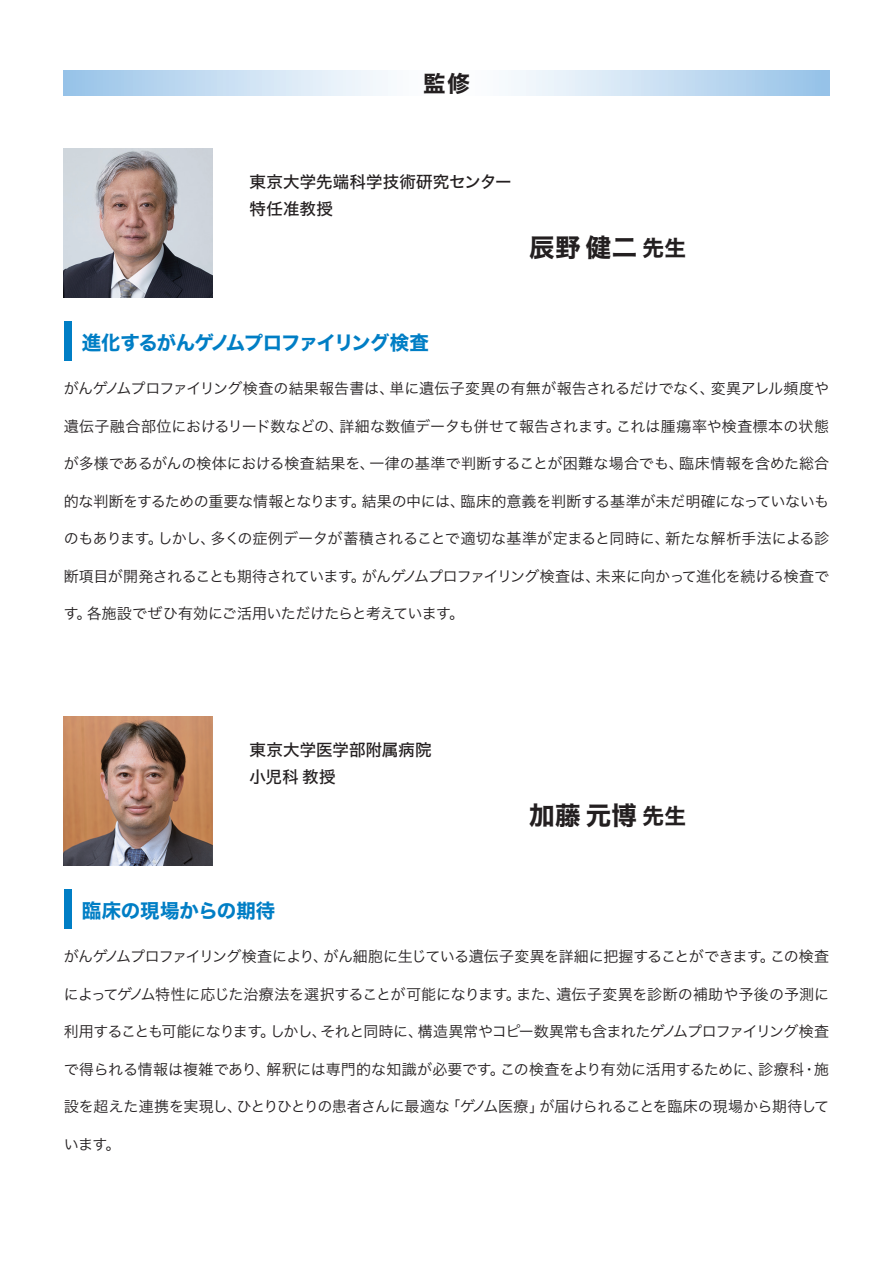
<style>
.page{position:relative;width:893px;height:1263px;background:#fff}
.page>*{position:absolute;margin:0;border:0;box-sizing:border-box;transform-origin:0 0}
.t1{font:25.5px "Hiragino Sans W7";letter-spacing:.015em;color:#231f20}
.t2{font:22.5px "Hiragino Sans W7";color:#231f20}
.t3{font:19.5px "Hiragino Sans W7";letter-spacing:-.065em;color:#007ec5}
.t4{font:19.5px "Hiragino Sans W7";letter-spacing:-.005em;color:#007ec5}
.t5{font:16.5px/27px "Hiragino Sans W5";letter-spacing:.005em;color:#231f20}
.t6{font:15px "Hiragino Sans W3";letter-spacing:-.015em;color:#231f20}
.t7{font:15px "Hiragino Sans W3";letter-spacing:-.035em;color:#231f20}
.t8{font:15px "Hiragino Sans W3";letter-spacing:-.045em;color:#231f20}
.t9{font:15px "Hiragino Sans W3";letter-spacing:.01em;color:#231f20}
.t10{font:15px "Hiragino Sans W3";letter-spacing:.005em;color:#231f20}
.s1{font-size:21.6px}
</style>
<div class="page">
<svg style="left:64px;top:70px;width:765px;height:26px"></svg>
<div style="left:64px;top:322px;width:8px;height:39px;background:#007ec5"></div>
<div style="left:64px;top:889px;width:8px;height:40px;background:#007ec5"></div>
<img style="left:64px;top:149px;width:149px;height:149px">
<img style="left:64px;top:717px;width:149px;height:148px">
<h2 class="t2" style="left:423px;top:66px;width:48px">監修</h2>
<p class="t5" style="left:249px;top:167px;width:264px">東京大学先端科学技術研究センター特任准教授</p>
<h1 class="t1" style="left:529px;top:227px;width:159px">辰野健二<span class="s1">先生</span></h1>
<h3 class="t3" style="left:82px;top:328px;width:349px">進化するがんゲノムプロファイリング検査</h3>
<p class="t6" style="left:64px;top:375px;width:767px">がんゲノムプロファイリング検査の結果報告書は、単に遺伝子変異の有無が報告されるだけでなく、変異アレル頻度や</p>
<p class="t9" style="left:64px;top:413px;width:767px">遺伝子融合部位におけるリード数などの、詳細な数値データも併せて報告されます。これは腫瘍率や検査標本の状態</p>
<p class="t10" style="left:64px;top:450px;width:767px">が多様であるがんの検体における検査結果を、一律の基準で判断することが困難な場合でも、臨床情報を含めた総合</p>
<p class="t6" style="left:64px;top:488px;width:767px">的な判断をするための重要な情報となります。結果の中には、臨床的意義を判断する基準が未だ明確になっていないも</p>
<p class="t6" style="left:64px;top:525px;width:767px">のもあります。しかし、多くの症例データが蓄積されることで適切な基準が定まると同時に、新たな解析手法による診</p>
<p class="t7" style="left:64px;top:563px;width:767px">断項目が開発されることも期待されています。がんゲノムプロファイリング検査は、未来に向かって進化を続ける検査で</p>
<p class="t6" style="left:64px;top:600px;width:402px">す。各施設でぜひ有効にご活用いただけたらと考えています。</p>
<p class="t5" style="left:249px;top:735px;width:184px">東京大学医学部附属病院小児科教授</p>
<h3 class="t4" style="left:82px;top:895px;width:195px">臨床の現場からの期待</h3>
<h1 class="t1" style="left:529px;top:795px;width:159px">加藤元博<span class="s1">先生</span></h1>
<p class="t7" style="left:64px;top:943px;width:767px">がんゲノムプロファイリング検査により、がん細胞に生じている遺伝子変異を詳細に把握することができます。この検査</p>
<p class="t6" style="left:64px;top:980px;width:767px">によってゲノム特性に応じた治療法を選択することが可能になります。また、遺伝子変異を診断の補助や予後の予測に</p>
<p class="t8" style="left:64px;top:1018px;width:767px">利用することも可能になります。しかし、それと同時に、構造異常やコピー数異常も含まれたゲノムプロファイリング検査</p>
<p class="t6" style="left:64px;top:1055px;width:767px">で得られる情報は複雑であり、解釈には専門的な知識が必要です。この検査をより有効に活用するために、診療科・施</p>
<p class="t6" style="left:64px;top:1093px;width:767px">設を超えた連携を実現し、ひとりひとりの患者さんに最適な「ゲノム医療」が届けられることを臨床の現場から期待して</p>
<p class="t6" style="left:64px;top:1130px;width:58px">います。</p>
</div>
